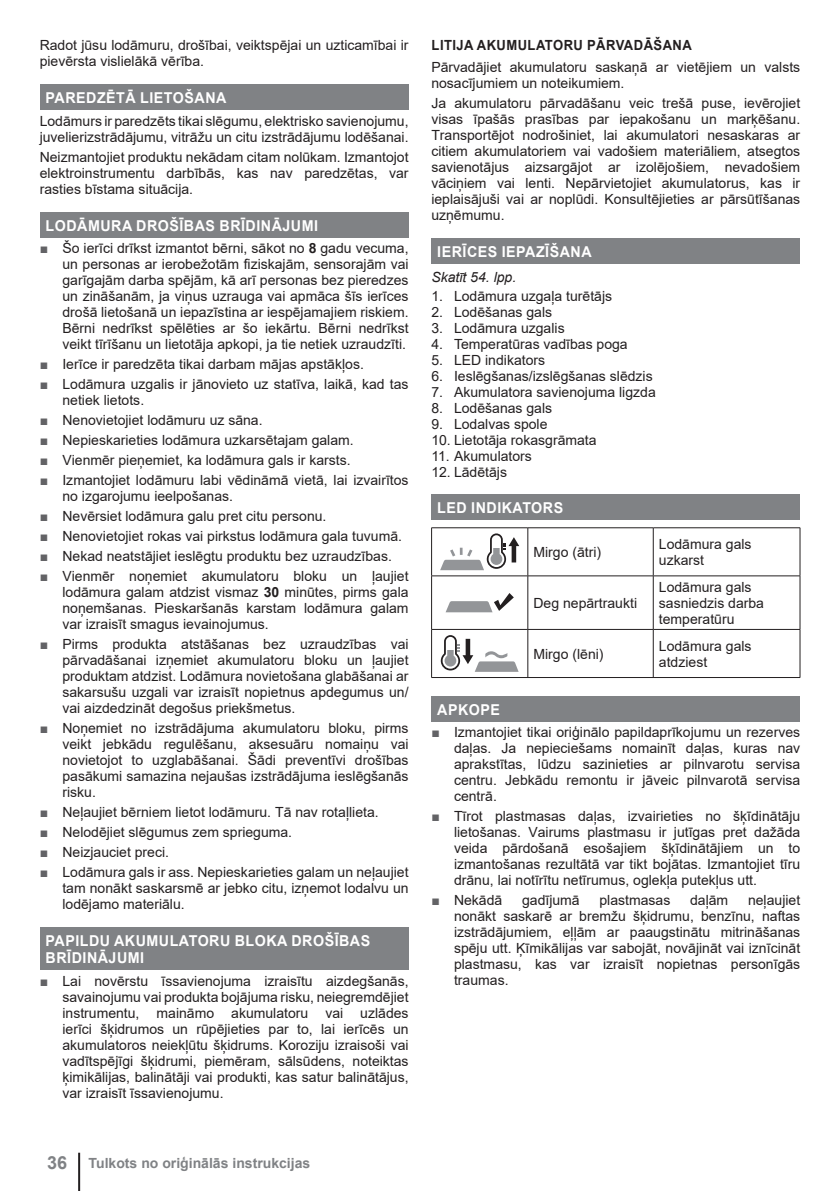
<style>
.page{position:relative;width:840px;height:1191px;background:#fff}
.page>*{position:absolute;margin:0;border:0;box-sizing:border-box;transform-origin:0 0}
.t1{font:700 15px/17px "Arial";letter-spacing:.035em;color:#fff;scale:.95 1}
.t2{font:14px/16px "Arial";color:#231f20;text-align:justify}
.t3{font:700 14px "Arial";color:#808285}
.t4{font:700 14px "Arial";letter-spacing:.035em;color:#231f20;scale:.93 1}
.t5{font:italic 14px "Arial";color:#231f20}
.s1{color:#636366}
.s2{font-weight:700}
.s3{font-size:18px}
</style>
<div class="page">
<div style="left:40px;top:84px;width:368px;height:26px;background:#808285"></div>
<div style="left:40px;top:212px;width:368px;height:25px;background:#808285"></div>
<div style="left:40px;top:927px;width:368px;height:43px;background:#808285"></div>
<div style="left:431px;top:238px;width:368px;height:25px;background:#808285"></div>
<div style="left:431px;top:494px;width:368px;height:26px;background:#808285"></div>
<div style="left:431px;top:696px;width:368px;height:25px;background:#808285"></div>
<hr style="left:431px;top:527px;width:96px;height:1px;background:#231f20">
<hr style="left:431px;top:528px;width:1px;height:47px;background:#231f20">
<hr style="left:527px;top:527px;width:126px;height:1px;background:#231f20">
<hr style="left:527px;top:528px;width:1px;height:47px;background:#231f20">
<hr style="left:653px;top:527px;width:146px;height:1px;background:#231f20">
<hr style="left:652px;top:528px;width:1px;height:47px;background:#231f20">
<hr style="left:799px;top:528px;width:1px;height:47px;background:#231f20">
<hr style="left:431px;top:575px;width:96px;height:1px;background:#231f20">
<hr style="left:431px;top:576px;width:1px;height:53px;background:#231f20">
<hr style="left:527px;top:575px;width:126px;height:1px;background:#231f20">
<hr style="left:527px;top:576px;width:1px;height:53px;background:#231f20">
<hr style="left:653px;top:575px;width:146px;height:1px;background:#231f20">
<hr style="left:652px;top:576px;width:1px;height:53px;background:#231f20">
<hr style="left:799px;top:576px;width:1px;height:53px;background:#231f20">
<hr style="left:431px;top:629px;width:96px;height:1px;background:#231f20">
<hr style="left:431px;top:629px;width:1px;height:48px;background:#231f20">
<hr style="left:527px;top:629px;width:126px;height:1px;background:#231f20">
<hr style="left:527px;top:629px;width:1px;height:48px;background:#231f20">
<hr style="left:653px;top:629px;width:146px;height:1px;background:#231f20">
<hr style="left:652px;top:629px;width:1px;height:48px;background:#231f20">
<hr style="left:799px;top:629px;width:1px;height:48px;background:#231f20">
<hr style="left:431px;top:677px;width:368px;height:1px;background:#231f20">
<svg style="left:440px;top:533px;width:79px;height:37px"></svg>
<svg style="left:446px;top:593px;width:67px;height:19px"></svg>
<svg style="left:440px;top:635px;width:78px;height:37px"></svg>
<hr style="left:78px;top:1152px;width:2px;height:39px;background:#231f20">
<p class="t2" style="left:40px;top:37px;width:370px">Radot jūsu lodāmuru, drošībai, veiktspējai un uzticamībai ir pievērsta vislielākā vērība.</p>
<p class="t1" style="left:46px;top:90px;width:192px">PAREDZĒTĀ LIETOŠANA</p>
<p class="t2" style="left:40px;top:113px;width:370px">Lodāmurs ir paredzēts tikai slēgumu, elektrisko savienojumu, juvelierizstrādājumu, vitrāžu un citu izstrādājumu lodēšanai.</p>
<p class="t2" style="left:40px;top:149px;width:370px">Neizmantojiet produktu nekādam citam nolūkam. Izmantojot elektroinstrumentu darbībās, kas nav paredzētas, var rasties bīstama situācija.</p>
<p class="t1" style="left:46px;top:217px;width:288px">LODĀMURA DROŠĪBAS BRĪDINĀJUMI</p>
<p class="t2" style="left:62px;top:240px;width:347px;text-indent:-23px"><span class="s1">■</span> Šo ierīci drīkst izmantot bērni, sākot no <span class="s2">8</span> gadu vecuma, un personas ar ierobežotām fiziskajām, sensorajām vai garīgajām darba spējām, kā arī personas bez pieredzes un zināšanām, ja viņus uzrauga vai apmāca šīs ierīces drošā lietošanā un iepazīstina ar iespējamajiem riskiem.<br>Bērni nedrīkst spēlēties ar šo iekārtu. Bērni nedrīkst veikt tīrīšanu un lietotāja apkopi, ja tie netiek uzraudzīti.</p>
<p class="t2" style="left:40px;top:356px;width:325px"><span class="s1">■</span> Ierīce ir paredzēta tikai darbam mājas apstākļos.</p>
<p class="t2" style="left:62px;top:376px;width:347px;text-indent:-23px"><span class="s1">■</span> Lodāmura uzgalis ir jānovieto uz statīva, laikā, kad tas netiek lietots.</p>
<p class="t2" style="left:40px;top:412px;width:224px"><span class="s1">■</span> Nenovietojiet lodāmuru uz sāna.</p>
<p class="t2" style="left:40px;top:432px;width:315px"><span class="s1">■</span> Nepieskarieties lodāmura uzkarsētajam galam.</p>
<p class="t2" style="left:40px;top:452px;width:312px"><span class="s1">■</span> Vienmēr pieņemiet, ka lodāmura gals ir karsts.</p>
<p class="t2" style="left:62px;top:472px;width:347px;text-indent:-23px"><span class="s1">■</span> Izmantojiet lodāmuru labi vēdināmā vietā, lai izvairītos no izgarojumu ieelpošanas.</p>
<p class="t2" style="left:40px;top:508px;width:288px"><span class="s1">■</span> Nevērsiet lodāmura galu pret citu personu.</p>
<p class="t2" style="left:40px;top:528px;width:363px"><span class="s1">■</span> Nenovietojiet rokas vai pirkstus lodāmura gala tuvumā.</p>
<p class="t2" style="left:40px;top:548px;width:353px"><span class="s1">■</span> Nekad neatstājiet ieslēgtu produktu bez uzraudzības.</p>
<p class="t2" style="left:62px;top:568px;width:347px;text-indent:-23px"><span class="s1">■</span> Vienmēr noņemiet akumulatoru bloku un ļaujiet lodāmura galam atdzist vismaz <span class="s2">30</span> minūtes, pirms gala noņemšanas. Pieskaršanās karstam lodāmura galam var izraisīt smagus ievainojumus.</p>
<p class="t2" style="left:62px;top:636px;width:347px;text-indent:-23px"><span class="s1">■</span> Pirms produkta atstāšanas bez uzraudzības vai pārvadāšanai izņemiet akumulatoru bloku un ļaujiet produktam atdzist. Lodāmura novietošana glabāšanai ar sakarsušu uzgali var izraisīt nopietnus apdegumus un/ vai aizdedzināt degošus priekšmetus.</p>
<p class="t2" style="left:62px;top:720px;width:347px;text-indent:-23px"><span class="s1">■</span> Noņemiet no izstrādājuma akumulatoru bloku, pirms veikt jebkādu regulēšanu, aksesuāru nomaiņu vai novietojot to uzglabāšanai. Šādi preventīvi drošības pasākumi samazina nejaušas izstrādājuma ieslēgšanās risku.</p>
<p class="t2" style="left:40px;top:804px;width:340px"><span class="s1">■</span> Neļaujiet bērniem lietot lodāmuru. Tā nav rotaļlieta.</p>
<p class="t2" style="left:40px;top:824px;width:254px"><span class="s1">■</span> Nelodējiet slēgumus zem sprieguma.</p>
<p class="t2" style="left:40px;top:844px;width:131px"><span class="s1">■</span> Neizjauciet preci.</p>
<p class="t2" style="left:62px;top:864px;width:347px;text-indent:-23px"><span class="s1">■</span> Lodāmura gals ir ass. Nepieskarieties galam un neļaujiet tam nonākt saskarsmē ar jebko citu, izņemot lodalvu un lodējamo materiālu.</p>
<p class="t1" style="left:46px;top:932px;width:343px">PAPILDU AKUMULATORU BLOKA DROŠĪBAS<br>BRĪDINĀJUMI</p>
<p class="t2" style="left:62px;top:972px;width:347px;text-indent:-23px"><span class="s1">■</span> Lai novērstu īssavienojuma izraisītu aizdegšanās, savainojumu vai produkta bojājuma risku, neiegremdējiet instrumentu, maināmo akumulatoru vai uzlādes ierīci šķidrumos un rūpējieties par to, lai ierīcēs un akumulatoros neiekļūtu šķidrums. Koroziju izraisoši vai vadītspējīgi šķidrumi, piemēram, sālsūdens, noteiktas ķimikālijas, balinātāji vai produkti, kas satur balinātājus, var izraisīt īssavienojumu.</p>
<p class="t3" style="left:47px;top:1155px;width:264px"><span class="s3">36</span> Tulkots no oriģinālās instrukcijas</p>
<p class="t4" style="left:431px;top:37px;width:281px">LITIJA AKUMULATORU PĀRVADĀŠANA</p>
<p class="t2" style="left:431px;top:59px;width:370px">Pārvadājiet akumulatoru saskaņā ar vietējiem un valsts nosacījumiem un noteikumiem.</p>
<p class="t2" style="left:431px;top:95px;width:370px">Ja akumulatoru pārvadāšanu veic trešā puse, ievērojiet visas īpašās prasības par iepakošanu un marķēšanu.<br>Transportējot nodrošiniet, lai akumulatori nesaskaras ar citiem akumulatoriem vai vadošiem materiāliem, atsegtos savienotājus aizsargājot ar izolējošiem, nevadošiem vāciņiem vai lenti. Nepārvietojiet akumulatorus, kas ir ieplaisājuši vai ar noplūdi. Konsultējieties ar pārsūtīšanas uzņēmumu.</p>
<p class="t1" style="left:437px;top:243px;width:164px">IERĪCES IEPAZĪŠANA</p>
<p class="t5" style="left:431px;top:269px;width:86px">Skatīt 54. lpp.</p>
<p class="t2" style="left:431px;top:288px;width:182px">1. Lodāmura uzgaļa turētājs</p>
<p class="t2" style="left:431px;top:304px;width:122px">2. Lodēšanas gals</p>
<p class="t2" style="left:431px;top:320px;width:135px">3. Lodāmura uzgalis</p>
<p class="t2" style="left:431px;top:336px;width:198px">4. Temperatūras vadības poga</p>
<p class="t2" style="left:431px;top:352px;width:115px">5. LED indikators</p>
<p class="t2" style="left:431px;top:368px;width:223px">6. Ieslēgšanas/izslēgšanas slēdzis</p>
<p class="t2" style="left:431px;top:384px;width:226px">7. Akumulatora savienojuma ligzda</p>
<p class="t2" style="left:431px;top:400px;width:122px">8. Lodēšanas gals</p>
<p class="t2" style="left:431px;top:416px;width:118px">9. Lodalvas spole</p>
<p class="t2" style="left:431px;top:432px;width:167px">10. Lietotāja rokasgrāmata</p>
<p class="t2" style="left:431px;top:448px;width:102px">11. Akumulators</p>
<p class="t2" style="left:431px;top:464px;width:77px">12. Lādētājs</p>
<p class="t1" style="left:437px;top:499px;width:134px">LED INDIKATORS</p>
<p class="t2" style="left:533px;top:544px;width:69px">Mirgo (ātri)</p>
<p class="t2" style="left:658px;top:536px;width:94px">Lodāmura gals uzkarst</p>
<p class="t2" style="left:533px;top:595px;width:105px">Deg nepārtraukti</p>
<p class="t2" style="left:658px;top:579px;width:107px;text-align:left">Lodāmura gals sasniedzis darba temperatūru</p>
<p class="t2" style="left:533px;top:645px;width:72px">Mirgo (lēni)</p>
<p class="t2" style="left:658px;top:637px;width:94px">Lodāmura gals atdziest</p>
<p class="t1" style="left:437px;top:701px;width:67px">APKOPE</p>
<p class="t2" style="left:454px;top:724px;width:347px;text-indent:-23px"><span class="s1">■</span> Izmantojiet tikai oriģinālo papildaprīkojumu un rezerves daļas. Ja nepieciešams nomainīt daļas, kuras nav aprakstītas, lūdzu sazinieties ar pilnvarotu servisa centru. Jebkādu remontu ir jāveic pilnvarotā servisa centrā.</p>
<p class="t2" style="left:454px;top:808px;width:347px;text-indent:-23px"><span class="s1">■</span> Tīrot plastmasas daļas, izvairieties no šķīdinātāju lietošanas. Vairums plastmasu ir jutīgas pret dažāda veida pārdošanā esošajiem šķīdinātājiem un to izmantošanas rezultātā var tikt bojātas. Izmantojiet tīru drānu, lai notīrītu netīrumus, oglekļa putekļus utt.</p>
<p class="t2" style="left:431px;top:892px;width:72px"><span class="s1">■</span> Nekādā</p>
<p class="t2" style="left:522px;top:892px;width:59px">gadījumā</p>
<p class="t2" style="left:599px;top:892px;width:72px">plastmasas</p>
<p class="t2" style="left:689px;top:892px;width:40px">daļām</p>
<p class="t2" style="left:454px;top:892px;width:347px;text-indent:294px">neļaujiet nonākt saskarē ar bremžu šķidrumu, benzīnu, naftas izstrādājumiem, eļļām ar paaugstinātu mitrināšanas spēju utt. Ķīmikālijas var sabojāt, novājināt vai iznīcināt plastmasu, kas var izraisīt nopietnas personīgās traumas.</p>
</div>
